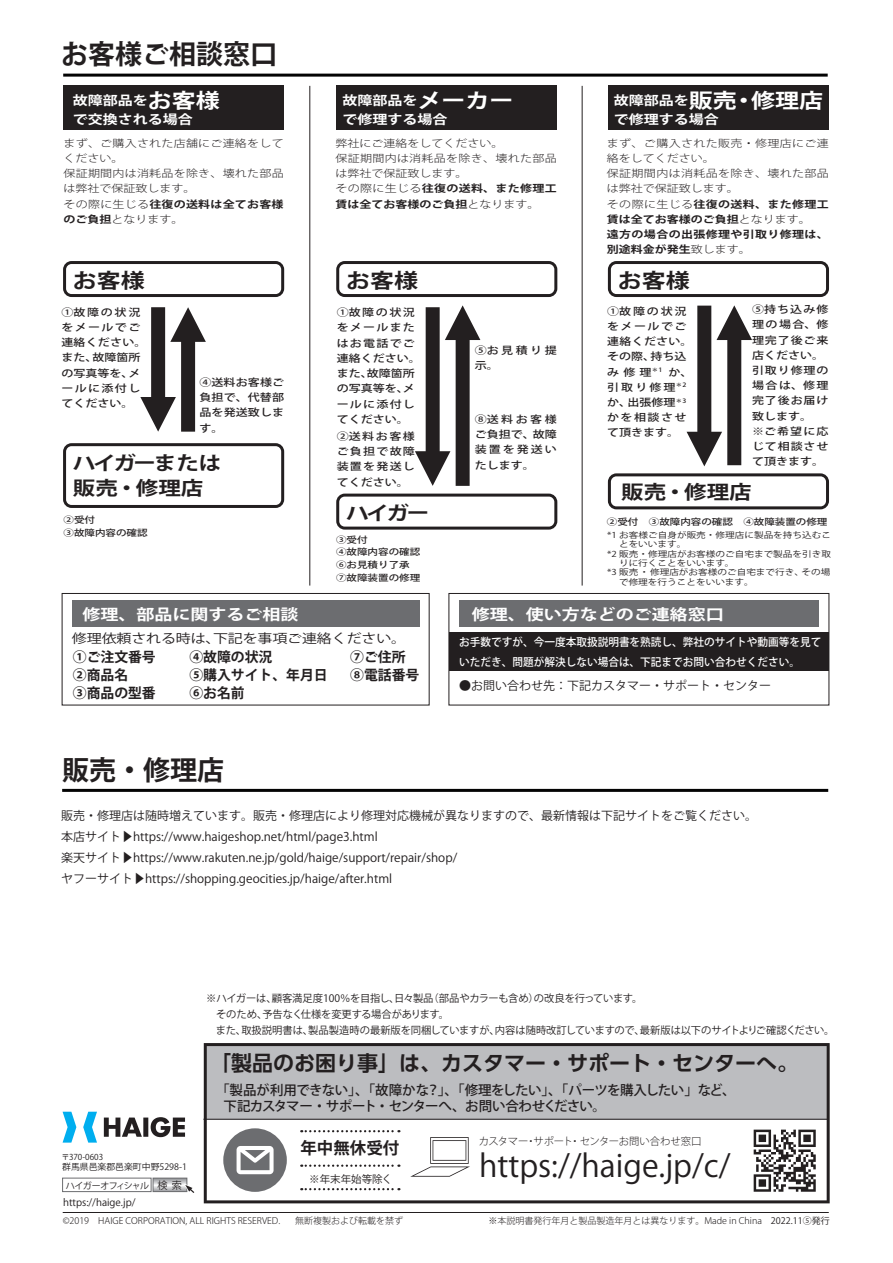
<style>
.page{position:relative;width:893px;height:1263px;background:#fff}
.page>*{position:absolute;margin:0;border:0;box-sizing:border-box;transform-origin:0 0}
.t1{font:30.75px "Koz Go Pr 6 N";color:#231f20}
.t2{font:700 27px "Koz Go Pr 6 N";color:#231f20}
.t3{font:700 21px "UD Shin Go Pro De";color:#231f20}
.t4{font:700 20.25px "Koz Go Pr 6 N";color:#fff;scale:1.18 1}
.t5{font:700 20.25px "Koz Go Pr 6 N";color:#231f20;scale:1.18 1}
.t6{font:700 19.05px/25.3px "Koz Go Pr 6 N";color:#231f20;scale:1.18 1}
.t7{font:700 16.5px "Koz Go Pr 6 N";color:#231f20}
.t8{font:700 15.3px "Koz Go Pr 6 N";color:#fff;scale:1.18 1}
.t9{font:700 13.8px/17.5px "Koz Go Pr 6 N";color:#231f20}
.t10{font:500 13.5px/16.5px "Koz Go Pr 6 N";letter-spacing:-.04em;color:#231f20}
.t11{font:700 12.75px/19px "Koz Go Pr 6 N";color:#fff;scale:1.18 1}
.t12{font:12.75px "Koz Go Pr 6 N";letter-spacing:-.01em;color:#231f20;scale:1.18 1}
.t13{font:12px/21px "Koz Go Pr 6 N";color:#231f20}
.t14{font:500 10.95px/19.5px "Koz Go Pr 6 N";color:#fff}
.t15{font:10.5px "Koz Go Pr 6 N";color:#231f20}
.t16{font:10.35px/16.2px "Koz Go Pr 6 N";letter-spacing:-.02em;color:#231f20}
.t17{font:300 10.35px "Koz Go Pr 6 N";letter-spacing:-.01em;color:#231f20}
.t18{font:300 10.2px/15.3px "Koz Go Pr 6 N";letter-spacing:.02em;color:#231f20;scale:1.18 1}
.t19{font:500 10.2px/15.3px "Koz Go Pr 6 N";letter-spacing:.075em;color:#231f20;text-align:justify;scale:1.18 1}
.t20{font:300 10.2px/15.3px "Koz Go Pr 6 N";color:#231f20;scale:1.18 1}
.t21{font:500 10.2px/15.3px "Koz Go Pr 6 N";letter-spacing:.125em;color:#231f20;scale:1.18 1}
.t22{font:500 10.2px/15.3px "Koz Go Pr 6 N";letter-spacing:.105em;color:#231f20;scale:1.18 1}
.t23{font:500 10.2px/15.3px "Koz Go Pr 6 N";letter-spacing:.015em;color:#231f20;scale:1.18 1}
.t24{font:9.9px "Koz Go Pr 6 N";color:#231f20}
.t25{font:300 9px "Koz Go Pr 6 N";color:#231f20}
.t26{font:9px "Koz Go Pr 6 N";letter-spacing:-.08em;color:#231f20}
.t27{font:500 8.85px/12.8px "Koz Go Pr 6 N";color:#231f20;scale:1.18 1}
.t28{font:8.85px "Koz Go Pr 6 N";color:#231f20}
.t29{font:8.1px/9.3px "Koz Go Pr 6 N";color:#231f20;scale:1.18 1}
.t30{font:8.1px "Koz Go Pr 6 N";color:#231f20}
.s1{font-size:20.25px}
.s2{font-weight:700}
.s3{font-size:12.75px}
.s4{font-size:10.05px}
.s5{font-weight:400}
</style>
<div class="page">
<hr style="left:62px;top:789px;width:766px;height:3px;background:#030303">
<hr style="left:63px;top:74px;width:765px;height:3px;background:#030303">
<div style="left:64px;top:86px;width:220px;height:44px;background:#231f20"></div>
<div style="left:337px;top:86px;width:220px;height:44px;background:#231f20"></div>
<div style="left:608px;top:86px;width:220px;height:44px;background:#231f20"></div>
<svg style="left:63px;top:443px;width:221px;height:65px"></svg>
<svg style="left:63px;top:261px;width:221px;height:36px"></svg>
<svg style="left:140px;top:307px;width:66px;height:125px"></svg>
<hr style="left:310px;top:86px;width:1px;height:500px;background:#231f20">
<hr style="left:582px;top:86px;width:1px;height:500px;background:#231f20">
<div style="left:72px;top:600px;width:347px;height:26px;background:#6c6d70"></div>
<div style="left:459px;top:600px;width:359px;height:26px;background:#6c6d70"></div>
<div style="left:449px;top:632px;width:379px;height:39px;background:#231f20"></div>
<svg style="left:415px;top:305px;width:65px;height:181px"></svg>
<svg style="left:336px;top:261px;width:221px;height:36px"></svg>
<svg style="left:336px;top:494px;width:221px;height:36px"></svg>
<svg style="left:687px;top:305px;width:65px;height:161px"></svg>
<svg style="left:608px;top:261px;width:221px;height:36px"></svg>
<svg style="left:608px;top:473px;width:221px;height:36px"></svg>
<div style="left:62px;top:593px;width:367px;height:112px;border:1px solid #231f20"></div>
<div style="left:449px;top:593px;width:380px;height:112px;border:1px solid #231f20"></div>
<hr style="left:203px;top:1119px;width:626px;height:1px;background:#231f20">
<hr style="left:63px;top:1212px;width:766px;height:1px;background:#231f20">
<svg style="left:204px;top:1043px;width:626px;height:160px"></svg>
<svg style="left:151px;top:1117px;width:34px;height:20px"></svg>
<svg style="left:104px;top:1117px;width:38px;height:20px"></svg>
<div style="left:143px;top:1117px;width:5px;height:20px;background:#231f20"></div>
<svg style="left:63px;top:1112px;width:13px;height:30px"></svg>
<svg style="left:83px;top:1112px;width:14px;height:30px"></svg>
<div style="left:62px;top:1178px;width:89px;height:14px;border:1px solid #6c6d70"></div>
<svg style="left:155px;top:1180px;width:30px;height:10px"></svg>
<div style="left:153px;top:1178px;width:34px;height:14px;border:1px solid #6c6d70"></div>
<svg style="left:182px;top:1182px;width:13px;height:11px"></svg>
<h2 class="t2" style="left:61px;top:39px;width:218px">お客様ご相談窓口</h2>
<p class="t11" style="left:73px;top:91px;width:126px">故障部品を<span class="s1">お客様</span>で交換される場合</p>
<p class="t18" style="left:64px;top:135px;width:188px">まず、ご購入された店舗にご連絡をしてください。<br>保証期間内は消耗品を除き、壊れた部品は弊社で保証致します。<br>その際に生じる<span class="s2">往復の送料は全てお客様のご負担</span>となります。</p>
<h3 class="t5" style="left:73px;top:269px;width:63px">お客様</h3>
<p class="t23" style="left:61px;top:305px;width:73px">①故障の状況をメールでご連絡ください。また、故障箇所の写真等を、メールに添付してください。</p>
<p class="t19" style="left:199px;top:375px;width:73px">④送料お客様ご負担で、代替部品を発送致します。</p>
<h3 class="t6" style="left:73px;top:450px;width:127px">ハイガーまたは販売・修理店</h3>
<p class="t27" style="left:64px;top:514px;width:73px">②受付<br>③故障内容の確認</p>
<p class="t8" style="left:83px;top:605px;width:185px">修理、部品に関するご相談</p>
<p class="t11" style="left:342px;top:91px;width:146px">故障部品を<span class="s1">メーカー</span>で修理する場合</p>
<p class="t20" style="left:335px;top:135px;width:189px">弊社にご連絡をしてください。<br>保証期間内は消耗品を除き、壊れた部品は弊社で保証致します。<br>その際に生じる<span class="s2">往復の送料、また修理工賃は全てお客様のご負担</span>となります。</p>
<h3 class="t5" style="left:346px;top:269px;width:63px">お客様</h3>
<p class="t22" style="left:337px;top:305px;width:73px">①故障の状況をメールまたはお電話でご連絡ください。また、故障箇所の写真等を、メールに添付してください。</p>
<p class="t19" style="left:337px;top:429px;width:68px">②送料お客様ご負担で故障装置を発送してください。</p>
<h3 class="t6" style="left:346px;top:500px;width:72px">ハイガー</h3>
<p class="t27" style="left:336px;top:533px;width:73px">③受付<br>④故障内容の確認<br>⑥お見積り了承<br>⑦故障装置の修理</p>
<p class="t19" style="left:475px;top:343px;width:71px">⑤お見積り提示。</p>
<p class="t19" style="left:475px;top:412px;width:71px">⑧送料お客様ご負担で、故障装置を発送いたします。</p>
<h3 class="t4" style="left:614px;top:89px;width:179px"><span class="s3">故障部品を</span>販売・修理店</h3>
<p class="t11" style="left:614px;top:110px;width:90px">で修理する場合</p>
<p class="t18" style="left:607px;top:135px;width:190px">まず、ご購入された販売・修理店にご連絡をしてください。<br>保証期間内は消耗品を除き、壊れた部品は弊社で保証致します。<br>その際に生じる<span class="s2">往復の送料、また修理工賃は全てお客様のご負担</span>となります。<br><span class="s2">遠方の場合の出張修理や引取り修理は、別途料金が発生</span>致します。</p>
<h3 class="t5" style="left:618px;top:269px;width:63px">お客様</h3>
<p class="t21" style="left:607px;top:303px;width:74px">①故障の状況をメールでご連絡ください。その際、持ち込み修理<sup>＊1</sup> か、引取り修理<sup>＊2</sup>か、出張修理<sup>＊3</sup>かを相談させて頂きます。</p>
<p class="t19" style="left:752px;top:302px;width:66px;text-align:left">⑤持ち込み修理の場合、修理完了後ご来店ください。引取り修理の場合は、修理完了後お届け致します。<br>※ご希望に応じて相談させて頂きます。</p>
<h3 class="t6" style="left:621px;top:479px;width:112px">販売・修理店</h3>
<p class="t27" style="left:607px;top:515px;width:188px">②受付　③故障内容の確認　④故障装置の修理</p>
<p class="t29" style="left:607px;top:531px;width:191px">*1 お客様ご自身が販売・修理店に製品を持ち込むこ　 とをいいます。<br>*2 販売・修理店がお客様のご自宅まで製品を引き取　 りに行くことをいいます。<br>*3 販売・修理店がお客様のご自宅まで行き、その場　 で修理を行うことをいいます。</p>
<p class="t8" style="left:472px;top:605px;width:215px">修理、使い方などのご連絡窓口</p>
<p class="t12" style="left:72px;top:631px;width:285px">修理依頼される時は、下記を事項ご連絡ください。</p>
<p class="t9" style="left:73px;top:649px;width:84px">①ご注文番号<br>②商品名<br>③商品の型番</p>
<p class="t9" style="left:189px;top:649px;width:140px">④故障の状況<br>⑤購入サイト、年月日<br>⑥お名前</p>
<p class="t9" style="left:350px;top:649px;width:71px">⑦ご住所<br>⑧電話番号</p>
<h2 class="t2" style="left:62px;top:754px;width:164px">販売・修理店</h2>
<p class="t14" style="left:459px;top:632px;width:364px">お手数ですが、今一度本取扱説明書を熟読し、弊社のサイトや動画等を見ていただき、問題が解決しない場合は、下記までお問い合わせください。</p>
<p class="t13" style="left:459px;top:675px;width:313px">●お問い合わせ先：下記カスタマー・サポート・センター</p>
<p class="t13" style="left:61px;top:805px;width:698px">販売・修理店は随時増えています。販売・修理店により修理対応機械が異なりますので、最新情報は下記サイトをご覧ください。本店サイト▶https://www.haigeshop.net/html/page3.html<br>楽天サイト▶https://www.rakuten.ne.jp/gold/haige/support/repair/shop/<br>ヤフーサイト▶https://shopping.geocities.jp/haige/after.html</p>
<p class="t16" style="left:206px;top:990px;width:630px">※ハイガーは、顧客満足度100％を目指し、日々製品（部品やカラーも含め）の改良を行っています。<br>　そのため、予告なく仕様を変更する場合があります。<br>　また、取扱説明書は、製品製造時の最新版を同梱していますが、内容は随時改訂していますので、最新版は以下のサイトよりご確認ください。</p>
<h3 class="t3" style="left:210px;top:1046px;width:589px">「製品のお困り事」は、カスタマー・サポート・センターへ。</h3>
<p class="t30" style="left:62px;top:1152px;width:43px">〒370-0603</p>
<p class="t28" style="left:62px;top:1162px;width:126px">群馬県邑楽郡邑楽町中野5298-1</p>
<p class="t24" style="left:63px;top:1196px;width:74px">https://haige.jp/</p>
<p class="t26" style="left:66px;top:1180px;width:118px">ハイガーオフィシャル <span class="s4">検 索</span></p>
<p class="t10" style="left:224px;top:1082px;width:513px;text-indent:-8px">「製品が利用できない」、「故障かな？」、「修理をしたい」、「パーツを購入したい」など、下記カスタマー・サポート・センターへ、お問い合わせください。</p>
<h3 class="t7" style="left:300px;top:1138px;width:101px">年中無休受付</h3>
<p class="t15" style="left:309px;top:1173px;width:85px">※年末年始等除く</p>
<p class="t17" style="left:479px;top:1135px;width:224px">カスタマー・サポート・ センターお問い合わせ窓口</p>
<h1 class="t1" style="left:479px;top:1148px;width:253px">https://haige.jp/c/</h1>
<p class="t25" style="left:63px;top:1216px;width:219px">©2019　HAIGE CORPORATION, ALL RIGHTS RESERVED.</p>
<p class="t25" style="left:295px;top:1216px;width:109px">無断複製および転載を禁ず</p>
<p class="t25" style="left:488px;top:1216px;width:343px">※本説明書発行年月と製品製造年月とは異なります。Made in China　<span class="s5">2022.11⑤発行</span></p>
</div>
